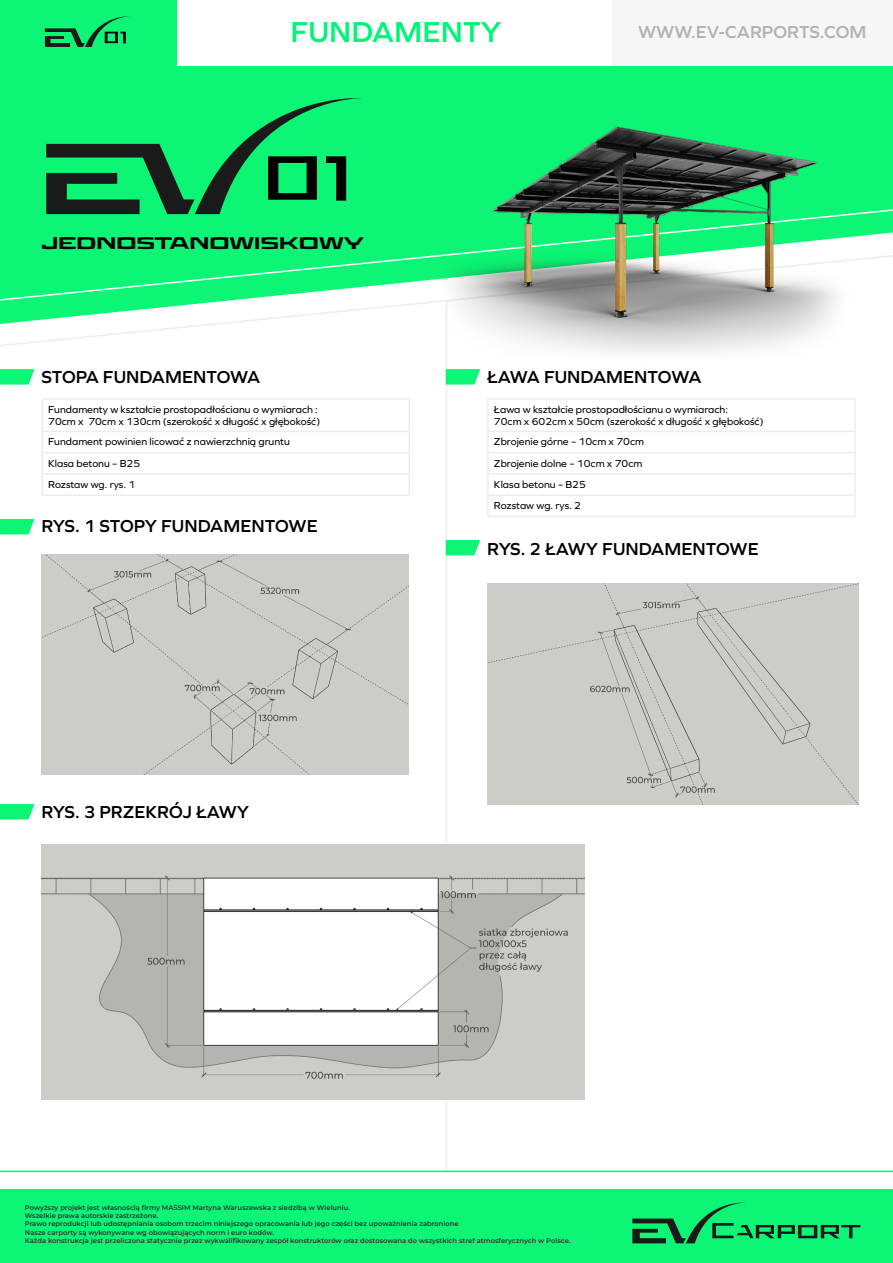
<style>
.page{position:relative;width:893px;height:1263px;background:#fff}
.page>*{position:absolute;margin:0;border:0;box-sizing:border-box;transform-origin:0 0}
.t1{font:600 30px "Graphie";color:#00f477}
.t2{font:900 19.5px "Aviano Future";color:#000}
.t3{font:600 18px "Graphie";color:#000}
.t4{font:600 18px "Graphie";color:#b3b2b2}
.t5{font:10.5px/21.3px "Graphie";color:#000}
.t6{font:600 6.75px/8.1px "Montserrat";color:#333}
</style>
<div class="page">
<hr style="left:446px;top:301px;width:1px;height:956px;background:#ededed">
<div style="left:0;top:0;width:893px;height:208px;background:#0cf575"></div>
<div style="left:611px;top:0;width:282px;height:65px;background:#f6f6f6"></div>
<div style="left:177px;top:0;width:434px;height:65px;background:#fff"></div>
<svg style="left:45px;top:14px;width:85px;height:33px;background:#0ebf5e"></svg>
<svg style="left:46px;top:91px;width:316px;height:117px;background:#0dc15e"></svg>
<div style="left:0;top:208px;width:893px;height:46px;background:#0cf575"></div>
<svg style="left:0;top:254px;width:893px;height:92px"></svg>
<svg style="left:0;top:1170px;width:893px;height:19px"></svg>
<div style="left:0;top:1189px;width:893px;height:74px;background:#0cf575"></div>
<svg style="left:632px;top:1202px;width:228px;height:41px"></svg>
<img style="left:406px;top:68px;width:476px;height:285px">
<hr style="left:41px;top:398px;width:369px;height:2px;background:#ededed">
<hr style="left:41px;top:400px;width:2px;height:31px;background:#ededed">
<hr style="left:408px;top:400px;width:2px;height:31px;background:#ededed">
<hr style="left:41px;top:431px;width:369px;height:1px;background:#ededed">
<hr style="left:41px;top:432px;width:2px;height:20px;background:#ededed">
<hr style="left:408px;top:432px;width:2px;height:20px;background:#ededed">
<hr style="left:41px;top:452px;width:369px;height:1px;background:#ededed">
<hr style="left:41px;top:453px;width:2px;height:20px;background:#ededed">
<hr style="left:408px;top:453px;width:2px;height:20px;background:#ededed">
<hr style="left:41px;top:473px;width:369px;height:2px;background:#ededed">
<svg style="left:42px;top:475px;width:1px;height:19px"></svg>
<svg style="left:409px;top:475px;width:1px;height:19px"></svg>
<hr style="left:41px;top:494px;width:369px;height:2px;background:#ededed">
<hr style="left:487px;top:398px;width:369px;height:2px;background:#ededed">
<hr style="left:487px;top:400px;width:2px;height:31px;background:#ededed">
<hr style="left:854px;top:400px;width:2px;height:31px;background:#ededed">
<hr style="left:487px;top:431px;width:369px;height:1px;background:#ededed">
<hr style="left:487px;top:432px;width:2px;height:20px;background:#ededed">
<hr style="left:854px;top:432px;width:2px;height:20px;background:#ededed">
<hr style="left:487px;top:452px;width:369px;height:1px;background:#ededed">
<hr style="left:487px;top:453px;width:2px;height:20px;background:#ededed">
<hr style="left:854px;top:453px;width:2px;height:20px;background:#ededed">
<hr style="left:487px;top:473px;width:369px;height:2px;background:#ededed">
<svg style="left:487px;top:475px;width:2px;height:19px"></svg>
<svg style="left:854px;top:475px;width:2px;height:19px"></svg>
<hr style="left:487px;top:494px;width:369px;height:2px;background:#ededed">
<hr style="left:487px;top:496px;width:2px;height:20px;background:#ededed">
<hr style="left:854px;top:496px;width:2px;height:20px;background:#ededed">
<hr style="left:487px;top:516px;width:369px;height:1px;background:#ededed">
<svg style="left:0;top:369px;width:34px;height:16px"></svg>
<svg style="left:446px;top:369px;width:34px;height:16px"></svg>
<svg style="left:446px;top:540px;width:34px;height:15px"></svg>
<svg style="left:0;top:519px;width:34px;height:15px"></svg>
<svg style="left:0;top:804px;width:34px;height:15px"></svg>
<div style="left:488px;top:584px;width:370px;height:221px;background:#cccdc8"></div>
<div style="left:41px;top:554px;width:368px;height:220px;background:#cccdc8"></div>
<img style="left:41px;top:844px;width:544px;height:255px">
<h1 class="t1" style="left:291px;top:14px;width:212px">FUNDAMENTY</h1>
<h3 class="t4" style="left:638px;top:22px;width:230px">WWW.EV-CARPORTS.COM</h3>
<h2 class="t2" style="left:41px;top:234px;width:324px">JEDNOSTANOWISKOWY</h2>
<h3 class="t3" style="left:41px;top:366px;width:220px">STOPA FUNDAMENTOWA</h3>
<h3 class="t3" style="left:487px;top:366px;width:216px">ŁAWA FUNDAMENTOWA</h3>
<h3 class="t5" style="left:48px;top:403px;width:274px;line-height:12.6px">Fundamenty w kształcie prostopadłościanu o wymiarach :<br>70cm x 70cm x 130cm (szerokość x długość x głębokość)</h3>
<h3 class="t5" style="left:48px;top:431px;width:243px">Fundament powinien licować z nawierzchnią gruntu<br>Klasa betonu – B25<br>Rozstaw wg. rys. 1</h3>
<h3 class="t5" style="left:494px;top:403px;width:271px;line-height:12.6px">Ława w kształcie prostopadłościanu o wymiarach:<br>70cm x 602cm x 50cm (szerokość x długość x głębokość)</h3>
<h3 class="t5" style="left:494px;top:431px;width:152px">Zbrojenie górne – 10cm x 70cm<br>Zbrojenie dolne – 10cm x 70cm<br>Klasa betonu – B25<br>Rozstaw wg. rys. 2</h3>
<h3 class="t3" style="left:487px;top:538px;width:273px">RYS. 2 ŁAWY FUNDAMENTOWE</h3>
<h3 class="t3" style="left:41px;top:516px;width:278px">RYS. 1 STOPY FUNDAMENTOWE</h3>
<h3 class="t3" style="left:41px;top:801px;width:209px">RYS. 3 PRZEKRÓJ ŁAWY</h3>
<p class="t6" style="left:25px;top:1203px;width:547px">Powyższy projekt jest własnością firmy MASSIM Martyna Waruszewska z siedzibą w Wieluniu.<br>Wszelkie prawa autorskie zastrzeżone.<br>Prawo reprodukcji lub udostępniania osobom trzecim niniejszego opracowania lub jego części bez upoważnienia zabronione<br>Nasze carporty są wykonywane wg obowiązujących norm i euro kodów.<br>Każda konstrukcja jest przeliczona statycznie przez wykwalifikowany zespół konstruktorów oraz dostosowana do wszystkich stref atmosferycznych w Polsce.</p>
</div>
